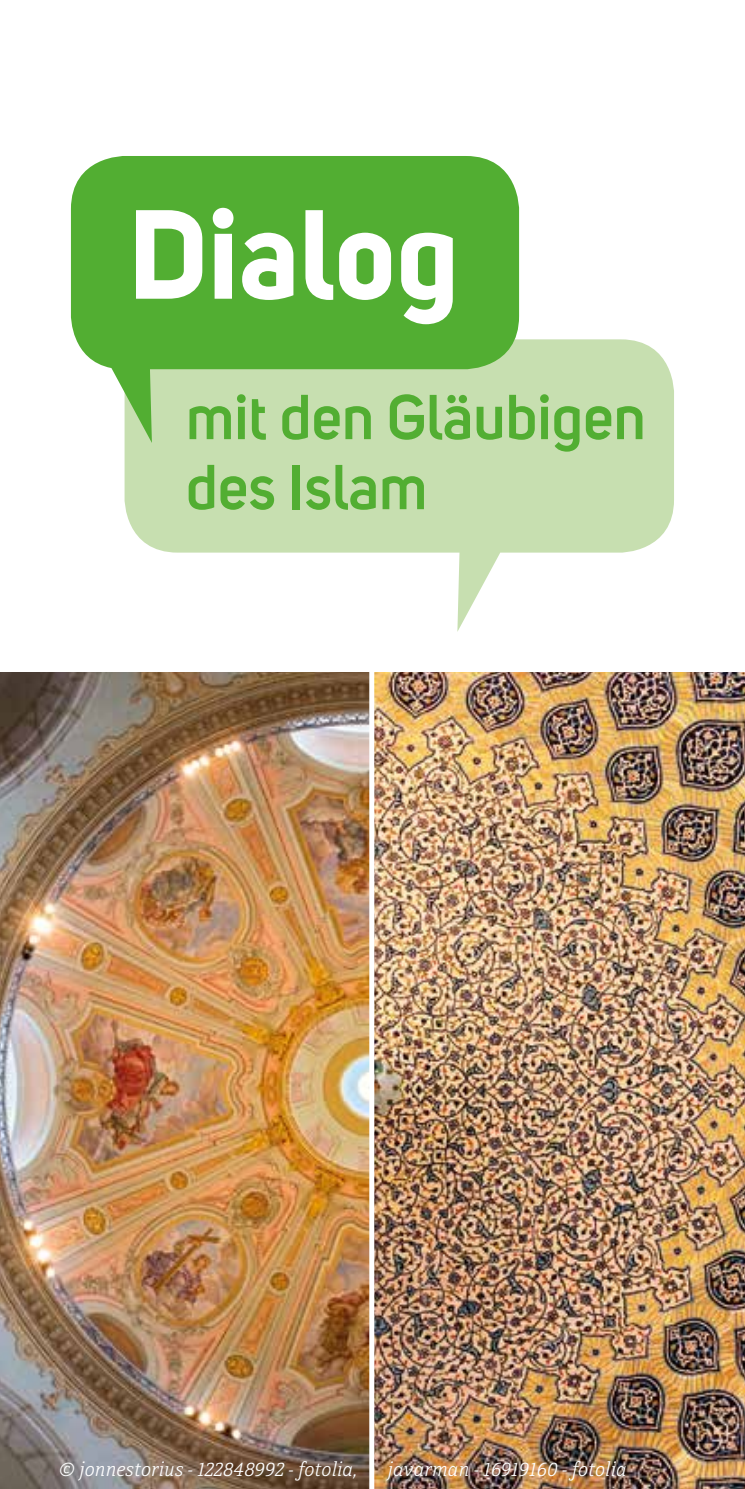
<style>
.page{position:relative;width:745px;height:1489px;background:#fff}
.page>*{position:absolute;margin:0;border:0;box-sizing:border-box;transform-origin:0 0}
.t1{font:700 125px "Uni Sans";color:#fff}
.t2{font:600 62.5px/70px "Uni Sans";color:#52ae32}
.t3{font:italic 300 20px "Directa Serif";color:#fff}
</style>
<div class="page">
<img style="left:374px;top:672px;width:370px;height:816px">
<img style="left:0;top:672px;width:369px;height:816px">
<svg style="left:124px;top:339px;width:549px;height:293px;fill:#c7dfb0"></svg>
<svg style="left:71px;top:156px;width:447px;height:287px;background:#73bc56"></svg>
<h1 class="t1" style="left:128px;top:177px;width:332px">Dialog</h1>
<h2 class="t2" style="left:186px;top:378px;width:461px">mit den Gläubigen des Islam</h2>
<p class="t3" style="left:59px;top:1456px;width:300px">© jonnestorius - 122848992 - fotolia,</p>
<p class="t3" style="left:387px;top:1456px;width:240px">javarman - 16919160 - fotolia</p>
</div>
